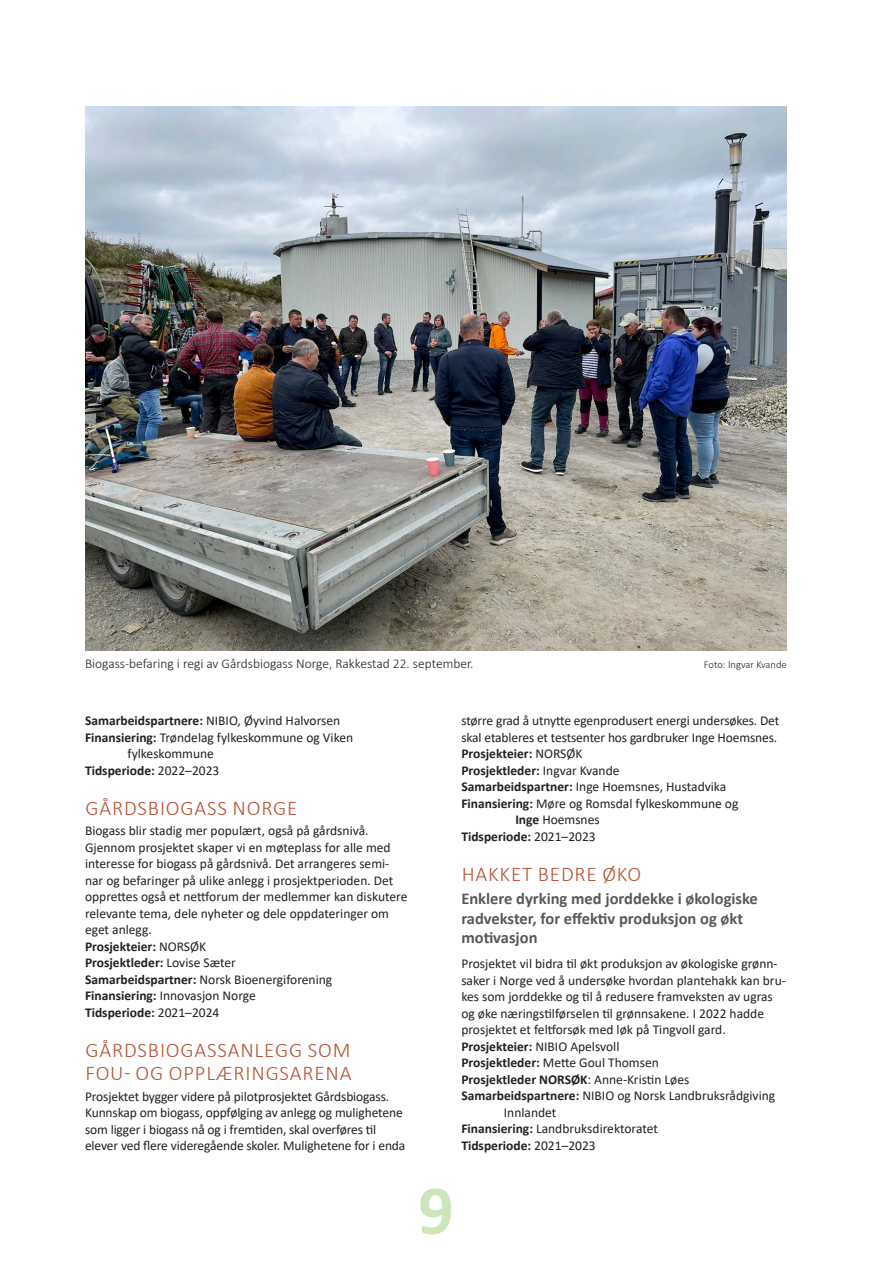
<style>
.page{position:relative;width:893px;height:1263px;background:#fff}
.page>*{position:absolute;margin:0;border:0;box-sizing:border-box;transform-origin:0 0}
.t1{font:700 70.5px "Calibri";color:#cde5bc}
.Prosjekttittel{font:300 21px/23.2px "Calibri";letter-spacing:.04em;color:#b35537}
.Prosjektundertittel{font:700 16.5px/19.5px "Calibri";color:#57585a}
.Prosjekttekst{font:13.5px/16.5px "Calibri";letter-spacing:-.005em;color:#231f20}
.Prosjektopplisting{font:13.5px/16.5px "Calibri";color:#231f20}
.Prosjektopplisting-2{font:700 13.5px "Calibri";color:#231f20}
.Bilettekst{font:300 13.5px "Calibri";color:#231f20}
.Bilettekst-2{font:300 10.5px "Calibri";color:#231f20}
.s1{font-weight:700}
.s2{font-weight:400}
</style>
<div class="page">
<img style="left:85px;top:106px;width:702px;height:544px">
<p class="Bilettekst" style="left:85px;top:655px;width:390px">Biogass-befaring i regi av Gårdsbiogass Norge, Rakkestad 22. september.</p>
<p class="Bilettekst-2" style="left:704px;top:658px;width:84px">Foto: Ingvar Kvande</p>
<p class="Prosjektopplisting" style="left:85px;top:712px;width:257px"><span class="s1">Samarbeidspartnere:</span> NIBIO, Øyvind Halvorsen</p>
<p class="Prosjektopplisting" style="left:128px;top:729px;width:227px;text-indent:-43px"><span class="s1">Finansiering:</span> Trøndelag fylkeskommune og Viken fylkeskommune</p>
<p class="Prosjektopplisting-2" style="left:85px;top:761px;width:136px">Tidsperiode: <span class="s2">2022–2023</span></p>
<p class="Prosjekttittel" style="left:85px;top:796px;width:213px">GÅRDSBIOGASS NORGE</p>
<p class="Prosjekttekst" style="left:85px;top:822px;width:324px">Biogass blir stadig mer populært, også på gårdsnivå.<br>Gjennom prosjektet skaper vi en møteplass for alle med interesse for biogass på gårdsnivå. Det arrangeres semi&shy;nar og befaringer på ulike anlegg i prosjektperioden. Det opprettes også et nettforum der medlemmer kan diskutere relevante tema, dele nyheter og dele oppdateringer om eget anlegg.</p>
<p class="Prosjektopplisting-2" style="left:85px;top:937px;width:123px">Prosjekteier: <span class="s2">NORSØK</span></p>
<p class="Prosjektopplisting-2" style="left:85px;top:953px;width:152px">Prosjektleder: <span class="s2">Lovise Sæter</span></p>
<p class="Prosjektopplisting" style="left:85px;top:971px;width:249px"><span class="s1">Samarbeidspartner:</span> Norsk Bioenergiforening</p>
<p class="Prosjektopplisting" style="left:85px;top:987px;width:172px"><span class="s1">Finansiering:</span> Innovasjon Norge</p>
<p class="Prosjektopplisting-2" style="left:85px;top:1003px;width:136px">Tidsperiode: <span class="s2">2021–2024</span></p>
<p class="Prosjekttittel" style="left:85px;top:1038px;width:268px">GÅRDSBIOGASSANLEGG SOM<br>FOU- OG OPPLÆRINGSARENA</p>
<p class="Prosjekttekst" style="left:85px;top:1087px;width:322px">Prosjektet bygger videre på pilotprosjektet Gårdsbiogass.<br>Kunnskap om biogass, oppfølging av anlegg og mulighetene som ligger i biogass nå og i fremtiden, skal overføres til elever ved flere videregående skoler. Mulighetene for i enda</p>
<p class="Prosjekttekst" style="left:461px;top:712px;width:319px">større grad å utnytte egenprodusert energi undersøkes. Det skal etableres et testsenter hos gardbruker Inge Hoemsnes.</p>
<p class="Prosjektopplisting-2" style="left:461px;top:744px;width:123px">Prosjekteier: <span class="s2">NORSØK</span></p>
<p class="Prosjektopplisting-2" style="left:461px;top:761px;width:160px">Prosjektleder: <span class="s2">Ingvar Kvande</span></p>
<p class="Prosjektopplisting" style="left:461px;top:778px;width:266px"><span class="s1">Samarbeidspartner:</span> Inge Hoemsnes, Hustadvika</p>
<p class="Prosjektopplisting" style="left:461px;top:795px;width:279px"><span class="s1">Finansiering:</span> Møre og Romsdal fylkeskommune og</p>
<p class="Prosjektopplisting" style="left:515px;top:811px;width:86px"><span class="s1">Inge</span> Hoemsnes</p>
<p class="Prosjektopplisting-2" style="left:461px;top:827px;width:136px">Tidsperiode: <span class="s2">2021–2023</span></p>
<p class="Prosjekttittel" style="left:462px;top:862px;width:181px">HAKKET BEDRE ØKO</p>
<p class="Prosjektundertittel" style="left:461px;top:889px;width:298px">Enklere dyrking med jorddekke i økologiske radvekster, for effektiv produksjon og økt motivasjon</p>
<p class="Prosjekttekst" style="left:461px;top:955px;width:326px">Prosjektet vil bidra til økt produksjon av økologiske grønn&shy;saker i Norge ved å undersøke hvordan plantehakk kan bru&shy;kes som jorddekke og til å redusere framveksten av ugras og øke næringstilførselen til grønnsakene. I 2022 hadde prosjektet et feltforsøk med løk på Tingvoll gard.</p>
<p class="Prosjektopplisting" style="left:461px;top:1038px;width:160px"><span class="s1">Prosjekteier:</span> NIBIO Apelsvoll</p>
<p class="Prosjektopplisting" style="left:461px;top:1054px;width:199px"><span class="s1">Prosjektleder:</span> Mette Goul Thomsen</p>
<p class="Prosjektopplisting-2" style="left:461px;top:1070px;width:229px">Prosjektleder NORSØK<span class="s2">: Anne-Kristin Løes</span></p>
<p class="Prosjektopplisting" style="left:504px;top:1087px;width:273px;text-indent:-43px"><span class="s1">Samarbeidspartnere:</span> NIBIO og Norsk Landbruksrådgiving<br>Innlandet</p>
<p class="Prosjektopplisting" style="left:461px;top:1120px;width:198px"><span class="s1">Finansiering:</span> Landbruksdirektoratet</p>
<p class="Prosjektopplisting-2" style="left:461px;top:1136px;width:136px">Tidsperiode: <span class="s2">2021–2023</span></p>
<h1 class="t1" style="left:418px;top:1160px;width:37px">9</h1>
</div>
